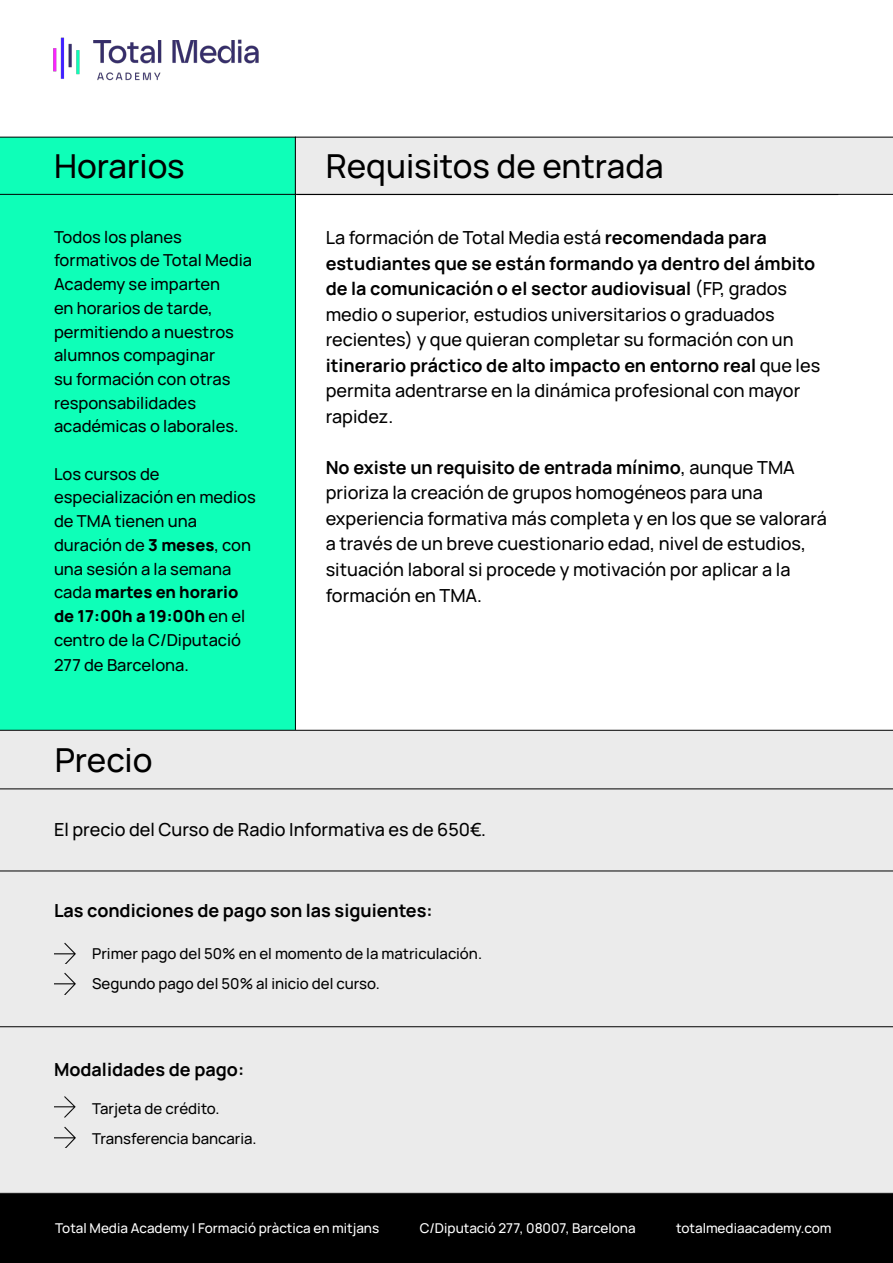
<style>
.page{position:relative;width:893px;height:1263px;background:#fff}
.page>*{position:absolute;margin:0;border:0;box-sizing:border-box;transform-origin:0 0}
.t1{font:500 33px "Manrope";color:#000}
.t2{font:500 18px/25.5px "Manrope";color:#000}
.t3{font:700 18px "Manrope";color:#000}
.t4{font:500 16.5px/23.7px "Manrope";color:#000}
.t5{font:500 15px/30px "Manrope";color:#000}
.t6{font:500 13.5px "Manrope";color:#fff}
.s1{font-weight:800}
.s2{font-weight:700}
</style>
<div class="page">
<div style="left:1px;top:1194px;width:891px;height:68px;background:#000"></div>
<div style="left:0;top:1193px;width:893px;height:70px;border:2px solid #000"></div>
<img style="left:53px;top:37px;width:206px;height:44px">
<div style="left:0;top:194px;width:296px;height:536px;background:#0effb8"></div>
<svg style="left:0;top:137px;width:893px;height:58px;background:#9eecd5"></svg>
<hr style="left:296px;top:194px;width:542px;height:1px;background:#000">
<div style="left:0;top:789px;width:893px;height:405px;background:#ebebeb"></div>
<img style="left:54px;top:942px;width:22px;height:22px">
<img style="left:54px;top:972px;width:22px;height:22px">
<img style="left:54px;top:1096px;width:22px;height:22px">
<img style="left:54px;top:1126px;width:22px;height:22px">
<hr style="left:0;top:870px;width:893px;height:1px;background:#000">
<hr style="left:0;top:1026px;width:893px;height:1px;background:#000">
<div style="left:0;top:730px;width:893px;height:59px;background:#ebebeb"></div>
<hr style="left:295px;top:195px;width:1px;height:535px;background:#000">
<h1 class="t1" style="left:54px;top:141px;width:132px">Horarios</h1>
<h1 class="t1" style="left:326px;top:141px;width:339px">Requisitos de entrada</h1>
<p class="t4" style="left:54px;top:224px;width:200px">Todos los planes formativos de Total Media<br>Academy se imparten<br>en horarios de tarde, permitiendo a nuestros alumnos compaginar<br>su formación con otras responsabilidades académicas o laborales.</p>
<p class="t4" style="left:54px;top:461px;width:203px">Los cursos de especialización en medios de TMA tienen una duración de <span class="s1">3 meses</span>, con una sesión a la semana cada <span class="s1">martes en horario de 17:00h a 19:00h</span> en el centro de la C/Diputació</p>
<p class="t4" style="left:54px;top:652px;width:136px">277 de Barcelona.</p>
<h1 class="t1" style="left:55px;top:734px;width:99px">Precio</h1>
<p class="t2" style="left:326px;top:224px;width:496px">La formación de Total Media está <span class="s2">recomendada para estudiantes que se están formando ya dentro del ámbito de la comunicación o el sector audiovisual</span> (FP, grados medio o superior, estudios universitarios o graduados recientes) y que quieran completar su formación con un <span class="s2">itinerario práctico de alto impacto en entorno real</span> que les permita adentrarse en la dinámica profesional con mayor rapidez.</p>
<p class="t2" style="left:326px;top:453px;width:503px"><span class="s2">No existe un requisito de entrada mínimo</span>, aunque TMA prioriza la creación de grupos homogéneos para una experiencia formativa más completa y en los que se valorará a través de un breve cuestionario edad, nivel de estudios, situación laboral si procede y motivación por aplicar a la formación en TMA.</p>
<p class="t2" style="left:54px;top:815px;width:434px">El precio del Curso de Radio Informativa es de 650€.</p>
<p class="t3" style="left:54px;top:895px;width:380px">Las condiciones de pago son las siguientes:</p>
<p class="t5" style="left:92px;top:938px;width:391px">Primer pago del 50% en el momento de la matriculación.<br>Segundo pago del 50% al inicio del curso.</p>
<p class="t3" style="left:54px;top:1055px;width:192px">Modalidades de pago:</p>
<p class="t5" style="left:92px;top:1092px;width:166px">Tarjeta de crédito.<br>Transferencia bancaria.</p>
<p class="t6" style="left:55px;top:1218px;width:325px">Total Media Academy | Formació pràctica en mitjans</p>
<p class="t6" style="left:420px;top:1218px;width:217px">C/Diputació 277, 08007, Barcelona</p>
<p class="t6" style="left:676px;top:1218px;width:157px">totalmediaacademy.com</p>
</div>
